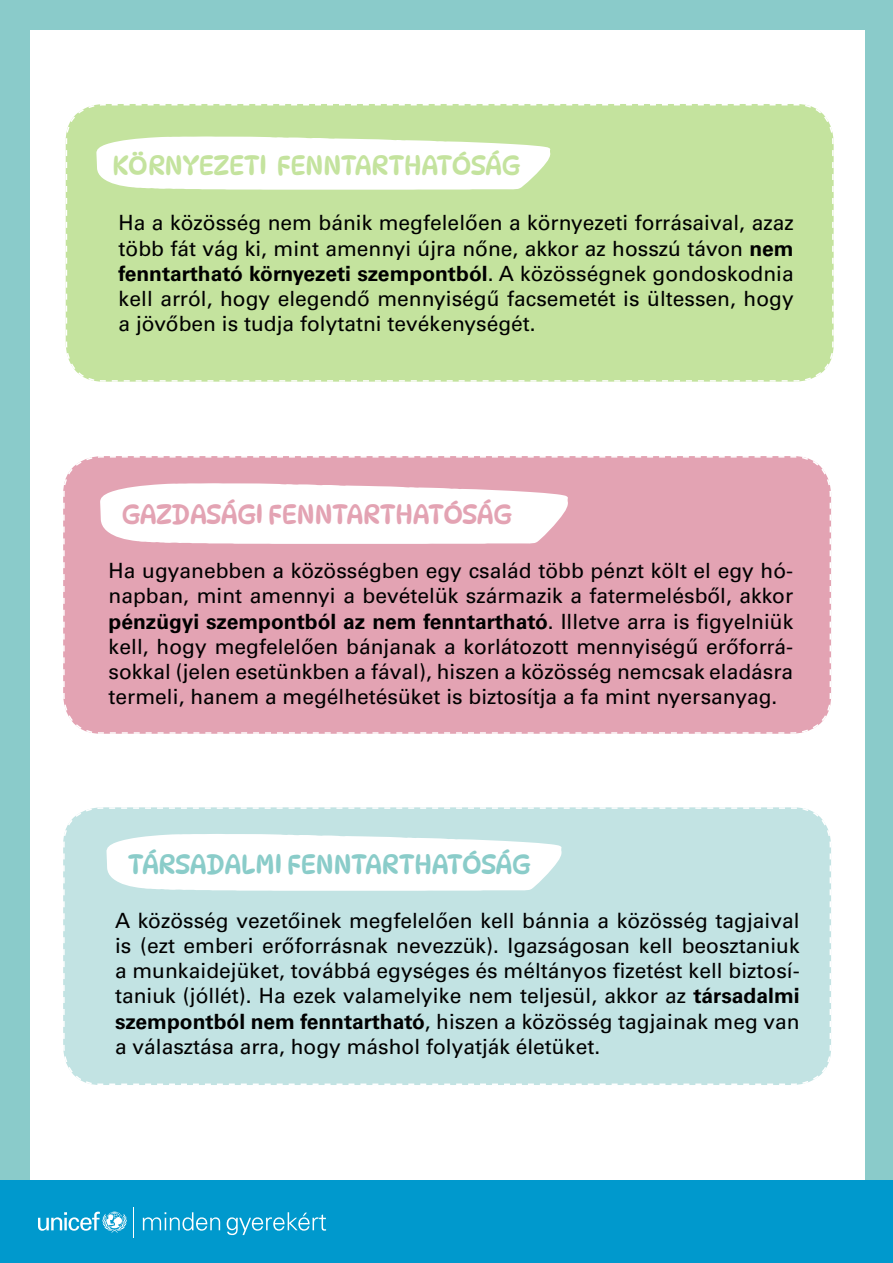
<style>
.page{position:relative;width:893px;height:1263px;background:#fff}
.page>*{position:absolute;margin:0;border:0;box-sizing:border-box;transform-origin:0 0}
.t1{font:27px "Dyna Puff";letter-spacing:-.02em;color:#c4e39e}
.t2{font:27px "Dyna Puff";letter-spacing:-.02em;color:#8accc9}
.t3{font:27px "Dyna Puff";letter-spacing:-.02em;color:#e3a3b3}
.t4{font:21px/25.2px "Univers LT Pro 55 Roman";color:#000}
.t5{font:700 21px "Univers LT Pro 65";color:#000}
.s1{font-family:"Univers LT Pro 65";font-weight:700}
.s2{font-family:"Univers LT Pro 55 Roman";font-weight:400}
</style>
<div class="page">
<div style="left:0;top:0;width:893px;height:1180px;background:#8acbca"></div>
<div style="left:31px;top:31px;width:834px;height:1160px;background:#fff"></div>
<div style="left:0;top:1180px;width:893px;height:83px;background:#0099cd"></div>
<svg style="left:38px;top:1211px;width:89px;height:22px"></svg>
<hr style="left:133px;top:1207px;width:1px;height:31px;background:#fff">
<svg style="left:143px;top:1212px;width:77px;height:18px"></svg>
<svg style="left:227px;top:1212px;width:99px;height:23px"></svg>
<div style="left:65px;top:104px;width:769px;height:278px;background:#c4e39e"></div>
<div style="left:63px;top:456px;width:769px;height:278px;background:#e3a3b3"></div>
<div style="left:63px;top:807px;width:768px;height:278px;background:#c2e3e3"></div>
<svg style="left:100px;top:483px;width:468px;height:61px"></svg>
<svg style="left:65px;top:104px;width:722px;height:235px;background:#cbe6ab"></svg>
<svg style="left:106px;top:834px;width:455px;height:57px"></svg>
<p class="t1" style="left:112px;top:149px;width:410px">KÖRNYEZETI FENNTARTHATÓSÁG</p>
<p class="t4" style="left:119px;top:210px;width:677px">Ha a közösség nem bánik megfelelően a környezeti forrásaival, azaz több fát vág ki, mint amennyi újra nőne, akkor az hosszú távon <span class="s1">nem</span></p>
<p class="t5" style="left:119px;top:261px;width:677px">fenntartható környezeti szempontból<span class="s2">. A közösségnek gondoskodnia</span></p>
<p class="t4" style="left:119px;top:286px;width:677px">kell arról, hogy elegendő mennyiségű facsemetét is ültessen, hogy a jövőben is tudja folytatni tevékenységét.</p>
<p class="t3" style="left:121px;top:498px;width:392px">GAZDASÁGI FENNTARTHATÓSÁG</p>
<p class="t4" style="left:109px;top:558px;width:686px">Ha ugyanebben a közösségben egy család több pénzt költ el egy hó&shy;napban, mint amennyi a bevételük származik a fatermelésből, akkor</p>
<p class="t5" style="left:109px;top:609px;width:686px">pénzügyi szempontból az nem fenntartható<span class="s2">. Illetve arra is figyelniük</span></p>
<p class="t4" style="left:109px;top:634px;width:686px;text-align:justify">kell, hogy megfelelően bánjanak a korlátozott mennyiségű erőforrá&shy;sokkal (jelen esetünkben a fával), hiszen a közösség nemcsak eladásra termeli, hanem a megélhetésüket is biztosítja a fa mint nyersanyag.</p>
<p class="t2" style="left:128px;top:847px;width:405px">TÁRSADALMI FENNTARTHATÓSÁG</p>
<p class="t4" style="left:115px;top:908px;width:686px;text-align:justify">A közösség vezetőinek megfelelően kell bánnia a közösség tagjaival is (ezt emberi erőforrásnak nevezzük). Igazságosan kell beosztaniuk a munkaidejüket, továbbá egységes és méltányos fizetést kell biztosí&shy;taniuk (jóllét). Ha ezek valamelyike nem teljesül, akkor az <span class="s1">társadalmi szempontból nem fenntartható</span>, hiszen a közösség tagjainak meg van a választása arra, hogy máshol folyatják életüket.</p>
</div>
